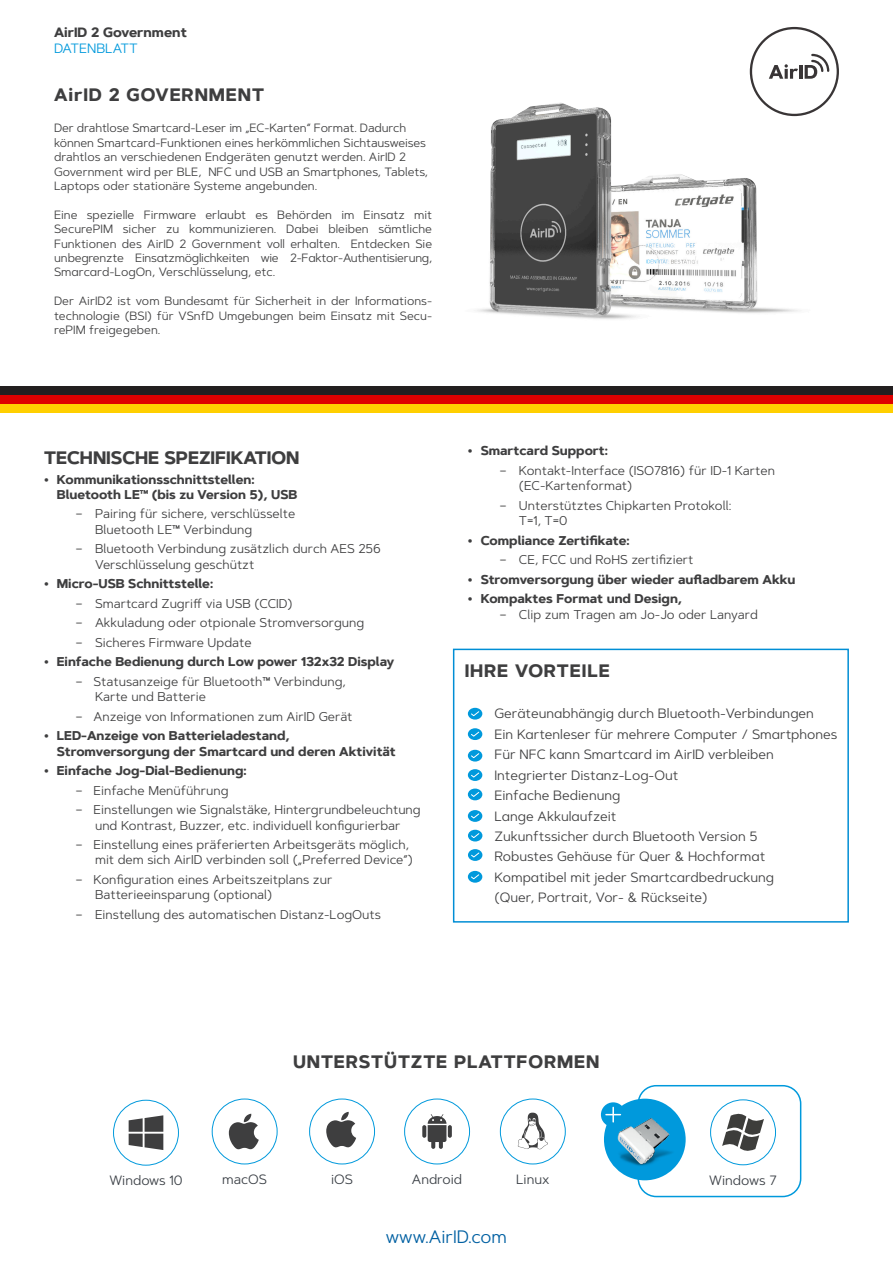
<style>
.page{position:relative;width:893px;height:1263px;background:#fff}
.page>*{position:absolute;margin:0;border:0;box-sizing:border-box;transform-origin:0 0}
.t1{font:700 18px "Artegra Sans Alt";letter-spacing:.05em;color:#3e3e3f}
.t2{font:700 18px "Artegra Sans";color:#3e3e3f}
.t3{font:18px "Artegra Sans Alt";color:#0060a2}
.t4{font:13.5px/20.4px "Artegra Sans Alt";color:#3e3e3f}
.t5{font:13.5px "Artegra Sans";color:#3a3f45}
.t6{font:700 13.5px "Artegra Sans";color:#3e3e3f}
.t7{font:13.5px "Artegra Sans";color:#0099dc}
.t8{font:12.75px/15.3px "Artegra Sans";color:#3e3e3f}
.t9{font:700 12.75px/15.3px "Artegra Sans";color:#3e3e3f}
.t10{font:12px/14.4px "Artegra Sans Alt";color:#3e3e3f;text-align:justify}
.t11{font:12px/14.4px "Artegra Sans";letter-spacing:-.01em;color:#3e3e3f}
</style>
<div class="page">
<img style="left:477px;top:66px;width:362px;height:253px">
<div style="left:710px;top:1099px;width:66px;height:66px;border:1px solid #0099dc;border-radius:50%"></div>
<svg style="left:722px;top:1113px;width:42px;height:38px"></svg>
<svg style="left:229px;top:1114px;width:30px;height:35px"></svg>
<div style="left:212px;top:1099px;width:65px;height:65px;border:1px solid #0099dc;border-radius:50%"></div>
<div style="left:637px;top:1085px;width:164px;height:112px;border:2px solid #0099dc;border-radius:18px"></div>
<div style="left:604px;top:1099px;width:82px;height:81px;background:#0099dc;border-radius:50%"></div>
<div style="left:601px;top:1102px;width:24px;height:25px;background:#0099dc;border-radius:50%"></div>
<svg style="left:606px;top:1107px;width:14px;height:15px"></svg>
<img style="left:615px;top:1115px;width:62px;height:53px">
<svg style="left:129px;top:1115px;width:34px;height:35px"></svg>
<div style="left:113px;top:1100px;width:66px;height:65px;border:1px solid #0099dc;border-radius:50%"></div>
<svg style="left:428px;top:1114px;width:18px;height:35px"></svg>
<svg style="left:422px;top:1125px;width:4px;height:13px"></svg>
<svg style="left:448px;top:1125px;width:4px;height:13px"></svg>
<div style="left:404px;top:1099px;width:66px;height:65px;border:1px solid #0099dc;border-radius:50%"></div>
<svg style="left:326px;top:1112px;width:30px;height:35px"></svg>
<div style="left:309px;top:1099px;width:66px;height:65px;border:1px solid #0099dc;border-radius:50%"></div>
<svg style="left:518px;top:1113px;width:30px;height:36px"></svg>
<div style="left:500px;top:1099px;width:66px;height:65px;border:1px solid #0099dc;border-radius:50%"></div>
<div style="left:0;top:386px;width:893px;height:26px;background:#231f20"></div>
<div style="left:0;top:395px;width:893px;height:17px;background:#de0000"></div>
<div style="left:0;top:404px;width:893px;height:8px;background:#ffcf00"></div>
<div style="left:750px;top:27px;width:89px;height:89px;border:2px solid #231f20;border-radius:50%"></div>
<svg style="left:769px;top:64px;width:29px;height:15px"></svg>
<hr style="left:799px;top:65px;width:3px;height:14px;background:#231f20">
<svg style="left:805px;top:53px;width:25px;height:26px"></svg>
<div style="left:453px;top:649px;width:396px;height:273px;border:2px solid #008ed5"></div>
<svg style="left:468px;top:871px;width:14px;height:12px"></svg>
<svg style="left:471px;top:874px;width:8px;height:5px"></svg>
<div style="left:468px;top:708px;width:14px;height:12px;background:#0099dc;border-radius:50%"></div>
<svg style="left:471px;top:711px;width:8px;height:5px"></svg>
<div style="left:468px;top:728px;width:14px;height:12px;background:#0099dc;border-radius:50%"></div>
<svg style="left:471px;top:731px;width:8px;height:6px"></svg>
<div style="left:468px;top:750px;width:14px;height:11px;background:#0099dc;border-radius:50%"></div>
<svg style="left:471px;top:753px;width:8px;height:5px"></svg>
<div style="left:468px;top:769px;width:14px;height:12px;background:#0099dc;border-radius:50%"></div>
<svg style="left:471px;top:772px;width:8px;height:6px"></svg>
<div style="left:468px;top:788px;width:14px;height:12px;background:#0099dc;border-radius:50%"></div>
<svg style="left:471px;top:792px;width:8px;height:5px"></svg>
<div style="left:468px;top:810px;width:14px;height:12px;background:#0099dc;border-radius:50%"></div>
<svg style="left:471px;top:813px;width:8px;height:6px"></svg>
<div style="left:468px;top:830px;width:14px;height:11px;background:#0099dc;border-radius:50%"></div>
<svg style="left:471px;top:833px;width:9px;height:5px"></svg>
<div style="left:468px;top:849px;width:14px;height:12px;background:#0099dc;border-radius:50%"></div>
<svg style="left:471px;top:852px;width:9px;height:6px"></svg>
<p class="t6" style="left:54px;top:22px;width:134px">AirID 2 Government</p>
<p class="t7" style="left:54px;top:39px;width:85px">DATENBLATT</p>
<h1 class="t1" style="left:54px;top:81px;width:212px">AirID 2 GOVERNMENT</h1>
<p class="t11" style="left:54px;top:121px;width:376px">Der drahtlose Smartcard-Leser im „EC-Karten“ Format. Dadurch können Smartcard-Funktionen eines herkömmlichen Sichtausweises drahtlos an verschiedenen Endgeräten genutzt werden. AirID 2<br>Government wird per BLE, NFC und USB an Smartphones, Tablets, Laptops oder stationäre Systeme angebunden.</p>
<p class="t10" style="left:54px;top:207px;width:380px">Eine spezielle Firmware erlaubt es Behörden im Einsatz mit SecurePIM sicher zu kommunizieren. Dabei bleiben sämtliche Funktionen des AirID 2 Government voll erhalten. Entdecken Sie unbegrenzte Einsatzmöglichkeiten wie 2-Faktor-Authentisierung, Smarcard-LogOn, Verschlüsselung, etc.</p>
<p class="t10" style="left:54px;top:294px;width:380px">Der AirID2 ist vom Bundesamt für Sicherheit in der Informations&shy;technologie (BSI) für VSnfD Umgebungen beim Einsatz mit Secu&shy;rePIM freigegeben.</p>
<h1 class="t2" style="left:44px;top:444px;width:257px">TECHNISCHE SPEZIFIKATION</h1>
<p class="t9" style="left:57px;top:472px;width:242px;text-indent:-13px">• Kommunikationsschnittstellen:<br>Bluetooth LE™ (bis zu Version 5), USB</p>
<p class="t8" style="left:95px;top:506px;width:202px;text-indent:-19px">– Pairing für sichere, verschlüsselte<br>Bluetooth LE™ Verbindung</p>
<p class="t8" style="left:95px;top:541px;width:287px;text-indent:-19px">– Bluetooth Verbindung zusätzlich durch AES 256<br>Verschlüsselung geschützt</p>
<p class="t9" style="left:44px;top:576px;width:171px">• Micro-USB Schnittstelle:</p>
<p class="t8" style="left:76px;top:595px;width:219px">– Smartcard Zugriff via USB (CCID)</p>
<p class="t8" style="left:76px;top:615px;width:290px">– Akkuladung oder otpionale Stromversorgung</p>
<p class="t8" style="left:76px;top:634px;width:178px">– Sicheres Firmware Update</p>
<p class="t9" style="left:44px;top:654px;width:352px">• Einfache Bedienung durch Low power 132x32 Display</p>
<p class="t8" style="left:95px;top:673px;width:252px;text-indent:-19px">– Statusanzeige für Bluetooth™ Verbindung,<br>Karte und Batterie</p>
<p class="t8" style="left:76px;top:708px;width:278px">– Anzeige von Informationen zum AirID Gerät</p>
<p class="t9" style="left:57px;top:728px;width:340px;text-indent:-13px">• LED-Anzeige von Batterieladestand,<br>Stromversorgung der Smartcard und deren Aktivität</p>
<p class="t9" style="left:44px;top:763px;width:204px">• Einfache Jog-Dial-Bedienung:</p>
<p class="t8" style="left:76px;top:782px;width:154px">– Einfache Menüführung</p>
<p class="t8" style="left:76px;top:802px;width:347px;text-align:center">– Einstellungen wie Signalstäke, Hintergrundbeleuchtung und Kontrast, Buzzer, etc. individuell konfigurierbar</p>
<p class="t8" style="left:76px;top:837px;width:339px;text-align:right">– Einstellung eines präferierten Arbeitsgeräts möglich, mit dem sich AirID verbinden soll („Preferred Device“)</p>
<p class="t8" style="left:95px;top:872px;width:239px;text-indent:-19px">– Konfiguration eines Arbeitszeitplans zur<br>Batterieeinsparung (optional)</p>
<p class="t8" style="left:76px;top:906px;width:307px">– Einstellung des automatischen Distanz-LogOuts</p>
<p class="t9" style="left:468px;top:443px;width:141px">• Smartcard Support:</p>
<p class="t8" style="left:519px;top:463px;width:257px;text-indent:-19px">– Kontakt-Interface (ISO7816) für ID-1 Karten (EC-Kartenformat)</p>
<p class="t8" style="left:519px;top:497px;width:214px;text-indent:-19px">– Unterstütztes Chipkarten Protokoll:<br>T=1, T=0</p>
<p class="t9" style="left:468px;top:533px;width:163px">• Compliance Zertifikate:</p>
<p class="t8" style="left:499px;top:552px;width:196px">– CE, FCC und RoHS zertifiziert</p>
<p class="t9" style="left:468px;top:572px;width:329px">• Stromversorgung über wieder aufladbarem Akku</p>
<p class="t9" style="left:468px;top:591px;width:216px">• Kompaktes Format und Design,</p>
<p class="t8" style="left:499px;top:606px;width:260px">– Clip zum Tragen am Jo-Jo oder Lanyard</p>
<h1 class="t1" style="left:465px;top:658px;width:147px">IHRE VORTEILE</h1>
<p class="t4" style="left:494px;top:703px;width:344px">Geräteunabhängig durch Bluetooth-Verbindungen<br>Ein Kartenleser für mehrere Computer / Smartphones Für NFC kann Smartcard im AirID verbleiben Integrierter Distanz-Log-Out<br>Einfache Bedienung<br>Lange Akkulaufzeit<br>Zukunftssicher durch Bluetooth Version 5<br>Robustes Gehäuse für Quer &amp; Hochformat Kompatibel mit jeder Smartcardbedruckung<br>(Quer, Portrait, Vor- &amp; Rückseite)</p>
<h1 class="t1" style="left:293px;top:1048px;width:308px">UNTERSTÜTZTE PLATTFORMEN</h1>
<p class="t5" style="left:109px;top:1171px;width:75px">Windows 10</p>
<p class="t5" style="left:222px;top:1170px;width:46px">macOS</p>
<p class="t5" style="left:331px;top:1170px;width:23px">iOS</p>
<p class="t5" style="left:412px;top:1170px;width:52px">Android</p>
<p class="t5" style="left:516px;top:1170px;width:35px">Linux</p>
<p class="t5" style="left:709px;top:1170px;width:69px">Windows 7</p>
<h1 class="t3" style="left:386px;top:1224px;width:123px">www.AirID.com</h1>
</div>
